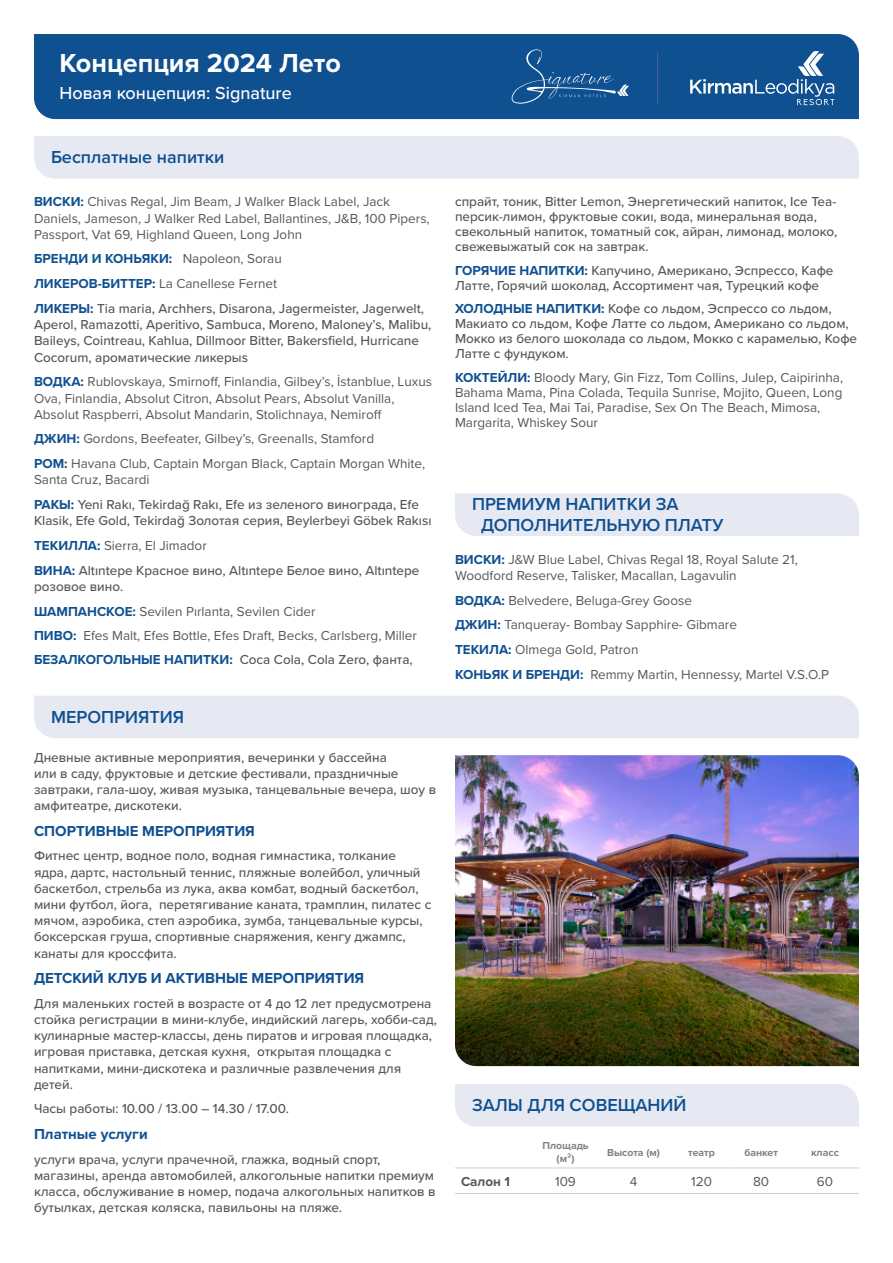
<style>
.page{position:relative;width:893px;height:1263px;background:#fff}
.page>*{position:absolute;margin:0;border:0;box-sizing:border-box;transform-origin:0 0}
.t1{font:700 27px "Proxima Nova";color:#fff}
.t2{font:600 18px/21.6px "Proxima Nova";color:#0f5091}
.t3{font:500 18px "Proxima Nova";color:#fff}
.t4{font:700 15px "Proxima Nova";color:#0f5091}
.t5{font:500 13.5px/16.2px "Proxima Nova";color:#57585a}
.t6{font:13.5px/16.2px "Proxima Nova";color:#57585a}
.t7{font:700 13.5px "Proxima Nova";color:#0f5091}
.t8{font:700 13.5px "Proxima Nova";color:#57585a}
.t9{font:700 10.5px/12.6px "Proxima Nova";color:#808285;text-align:center}
.s1{font-weight:700;color:#0f5091}
.s2{font-weight:400;color:#57585a}
</style>
<div class="page">
<div style="left:34px;top:34px;width:825px;height:85px;background:#0f5091"></div>
<svg style="left:509px;top:49px;width:120px;height:55px;background:#205c98"></svg>
<hr style="left:657px;top:53px;width:1px;height:51px;background:#4a67a1">
<div style="left:34px;top:136px;width:825px;height:43px;background:#e7e9f2"></div>
<div style="left:34px;top:696px;width:825px;height:42px;background:#e7e9f2"></div>
<div style="left:455px;top:1084px;width:404px;height:42px;background:#e7e9f2"></div>
<div style="left:455px;top:493px;width:404px;height:43px;background:#e7e9f2"></div>
<hr style="left:455px;top:1167px;width:81px;height:1px;background:#c8cce1">
<hr style="left:536px;top:1167px;width:59px;height:1px;background:#c8cce1">
<hr style="left:595px;top:1167px;width:77px;height:1px;background:#c8cce1">
<hr style="left:672px;top:1167px;width:59px;height:1px;background:#c8cce1">
<hr style="left:731px;top:1167px;width:60px;height:1px;background:#c8cce1">
<hr style="left:791px;top:1167px;width:68px;height:1px;background:#c8cce1">
<hr style="left:455px;top:1193px;width:81px;height:1px;background:#c8cce1">
<hr style="left:536px;top:1193px;width:59px;height:1px;background:#c8cce1">
<hr style="left:595px;top:1193px;width:77px;height:1px;background:#c8cce1">
<hr style="left:672px;top:1193px;width:59px;height:1px;background:#c8cce1">
<hr style="left:731px;top:1193px;width:60px;height:1px;background:#c8cce1">
<hr style="left:791px;top:1193px;width:68px;height:1px;background:#c8cce1">
<img style="left:455px;top:755px;width:404px;height:311px">
<svg style="left:690px;top:51px;width:144px;height:54px;background:#2f679f"></svg>
<p class="t1" style="left:60px;top:43px;width:283px">Концепция 2024 Лето</p>
<p class="t3" style="left:60px;top:80px;width:234px">Новая концепция: Signature</p>
<p class="t2" style="left:51px;top:146px;width:175px">Бесплатные напитки</p>
<p class="t6" style="left:34px;top:193px;width:397px"><span class="s1">ВИСКИ:</span> Chivas Regal, Jim Beam, J Walker Black Label, Jack<br>Daniels, Jameson, J Walker Red Label, Ballantines, J&amp;B, 100 Pipers,<br>Passport, Vat 69, Highland Queen, Long John</p>
<p class="t7" style="left:34px;top:249px;width:249px">БРЕНДИ И КОНЬЯКИ: <span class="s2">Napoleon, Sorau</span></p>
<p class="t6" style="left:34px;top:275px;width:245px"><span class="s1">ЛИКЕРОВ-БИТТЕР:</span> La Canellese Fernet</p>
<p class="t5" style="left:34px;top:300px;width:399px"><span class="s1">ЛИКЕРЫ:</span> Tia maria, Archhers, Disarona, Jagermeister, Jagerwelt, Aperol, Ramazotti, Aperitivo, Sambuca, Moreno, Maloney’s, Malibu, Baileys, Cointreau, Kahlua, Dillmoor Bitter, Bakersfield, Hurricane Cocorum, ароматические ликерыs</p>
<p class="t6" style="left:34px;top:373px;width:400px"><span class="s1">ВОДКА:</span> Rublovskaya, Smirnoff, Finlandia, Gilbey’s, İstanblue, Luxus<br>Ova, Finlandia, Absolut Citron, Absolut Pears, Absolut Vanilla,<br>Absolut Raspberri, Absolut Mandarin, Stolichnaya, Nemiroff</p>
<p class="t6" style="left:34px;top:430px;width:342px"><span class="s1">ДЖИН:</span> Gordons, Beefeater, Gilbey’s, Greenalls, Stamford</p>
<p class="t6" style="left:34px;top:455px;width:393px"><span class="s1">РОМ:</span> Havana Club, Captain Morgan Black, Captain Morgan White,<br>Santa Cruz, Bacardi</p>
<p class="t5" style="left:34px;top:496px;width:399px"><span class="s1">РАКЫ:</span> Yeni Rakı, Tekirdağ Rakı, Efe из зеленого винограда, Efe<br>Klasik, Efe Gold, Tekirdağ Золотая серия, Beylerbeyi Göbek Rakısı</p>
<p class="t6" style="left:34px;top:537px;width:174px"><span class="s1">ТЕКИЛЛА:</span> Sierra, El Jimador</p>
<p class="t5" style="left:34px;top:562px;width:387px"><span class="s1">ВИНА:</span> Altıntepe Красное вино, Altıntepe Белое вино, Altıntepe розовое вино.</p>
<p class="t6" style="left:34px;top:602px;width:283px"><span class="s1">ШАМПАНСКОЕ:</span> Sevilen Pırlanta, Sevilen Cider</p>
<p class="t6" style="left:34px;top:627px;width:384px"><span class="s1">ПИВО:</span> Efes Malt, Efes Bottle, Efes Draft, Becks, Carlsberg, Miller</p>
<p class="t5" style="left:34px;top:651px;width:380px"><span class="s1">БЕЗАЛКОГОЛЬНЫЕ НАПИТКИ:</span> Coca Cola, Cola Zero, фанта,</p>
<p class="t2" style="left:51px;top:705px;width:135px">МЕРОПРИЯТИЯ</p>
<p class="t5" style="left:34px;top:748px;width:404px">Дневные активные мероприятия, вечеринки у бассейна<br>или в саду, фруктовые и детские фестивали, праздничные завтраки, гала-шоу, живая музыка, танцевальные вечера, шоу в амфитеатре, дискотеки.</p>
<p class="t4" style="left:34px;top:819px;width:222px">СПОРТИВНЫЕ МЕРОПРИЯТИЯ</p>
<p class="t5" style="left:34px;top:847px;width:399px">Фитнес центр, водное поло, водная гимнастика, толкание ядра, дартс, настольный теннис, пляжные волейбол, уличный баскетбол, стрельба из лука, аква комбат, водный баскетбол, мини футбол, йога, перетягивание каната, трамплин, пилатес с мячом, аэробика, степ аэробика, зумба, танцевальные курсы, боксерская груша, спортивные снаряжения, кенгу джампс, канаты для кроссфита.</p>
<p class="t4" style="left:34px;top:967px;width:332px">ДЕТСКИЙ КЛУБ И АКТИВНЫЕ МЕРОПРИЯТИЯ</p>
<p class="t5" style="left:34px;top:994px;width:404px">Для маленьких гостей в возрасте от 4 до 12 лет предусмотрена стойка регистрации в мини-клубе, индийский лагерь, хобби-сад, кулинарные мастер-классы, день пиратов и игровая площадка, игровая приставка, детская кухня, открытая площадка с напитками, мини-дискотека и различные развлечения для детей.</p>
<p class="t5" style="left:34px;top:1100px;width:256px">Часы работы: 10.00 / 13.00 – 14.30 / 17.00.</p>
<p class="t4" style="left:34px;top:1123px;width:115px">Платные услуги</p>
<p class="t5" style="left:34px;top:1150px;width:403px">услуги врача, услуги прачечной, глажка, водный спорт, магазины, аренда автомобилей, алкогольные напитки премиум класса, обслуживание в номер, подача алкогольных напитков в бутылках, детская коляска, павильоны на пляже.</p>
<p class="t5" style="left:455px;top:194px;width:384px;line-height:15px">спрайт, тоник, Bitter Lemon, Энергетический напиток, Ice Tea&shy;персик-лимон, фруктовые сокиı, вода, минеральная вода, свекольный напиток, томатный сок, айран, лимонад, молоко, свежевыжатый сок на завтрак.</p>
<p class="t5" style="left:455px;top:262px;width:380px;line-height:15px"><span class="s1">ГОРЯЧИЕ НАПИТКИ:</span> Капучино, Американо, Эспрессо, Кафе<br>Латте, Горячий шоколад, Ассортимент чая, Турецкий кофе</p>
<p class="t5" style="left:455px;top:301px;width:404px;line-height:15px"><span class="s1">ХОЛОДНЫЕ НАПИТКИ:</span> Кофе со льдом, Эспрессо со льдом, Макиато со льдом, Кофе Латте со льдом, Американо со льдом, Мокко из белого шоколада со льдом, Мокко с карамелью, Кофе Латте с фундуком.</p>
<p class="t6" style="left:455px;top:369px;width:390px;line-height:15px"><span class="s1">КОКТЕЙЛИ:</span> Bloody Mary, Gin Fizz, Tom Collins, Julep, Caipirinha, Bahama Mama, Pina Colada, Tequila Sunrise, Mojito, Queen, Long Island Iced Tea, Mai Tai, Paradise, Sex On The Beach, Mimosa, Margarita, Whiskey Sour</p>
<p class="t2" style="left:481px;top:492px;width:244px;text-indent:-9px">ПРЕМИУМ НАПИТКИ ЗА<br>ДОПОЛНИТЕЛЬНУЮ ПЛАТУ</p>
<p class="t6" style="left:455px;top:550px;width:344px"><span class="s1">ВИСКИ:</span> J&amp;W Blue Label, Chivas Regal 18, Royal Salute 21,<br>Woodford Reserve, Talisker, Macallan, Lagavulin</p>
<p class="t6" style="left:455px;top:591px;width:238px"><span class="s1">ВОДКА:</span> Belvedere, Beluga-Grey Goose</p>
<p class="t6" style="left:455px;top:616px;width:284px"><span class="s1">ДЖИН:</span> Tanqueray- Bombay Sapphire- Gibmare</p>
<p class="t6" style="left:455px;top:641px;width:185px"><span class="s1">ТЕКИЛА:</span> Olmega Gold, Patron</p>
<p class="t6" style="left:455px;top:665px;width:376px"><span class="s1">КОНЬЯК И БРЕНДИ:</span> Remmy Martin, Hennessy, Martel V.S.O.P</p>
<p class="t2" style="left:472px;top:1093px;width:216px">ЗАЛЫ ДЛЯ СОВЕЩАНИЙ</p>
<p class="t9" style="left:542px;top:1139px;width:48px">Площадь (м²)</p>
<p class="t9" style="left:607px;top:1145px;width:54px">Высота (м)</p>
<p class="t9" style="left:688px;top:1145px;width:28px">театр</p>
<p class="t9" style="left:744px;top:1145px;width:35px">банкет</p>
<p class="t9" style="left:811px;top:1145px;width:29px">класс</p>
<p class="t8" style="left:461px;top:1171px;width:51px">Салон 1</p>
<p class="t6" style="left:555px;top:1173px;width:22px">109</p>
<p class="t6" style="left:630px;top:1173px;width:9px">4</p>
<p class="t6" style="left:691px;top:1173px;width:22px">120</p>
<p class="t6" style="left:753px;top:1173px;width:18px">80</p>
<p class="t6" style="left:817px;top:1173px;width:18px">60</p>
</div>
